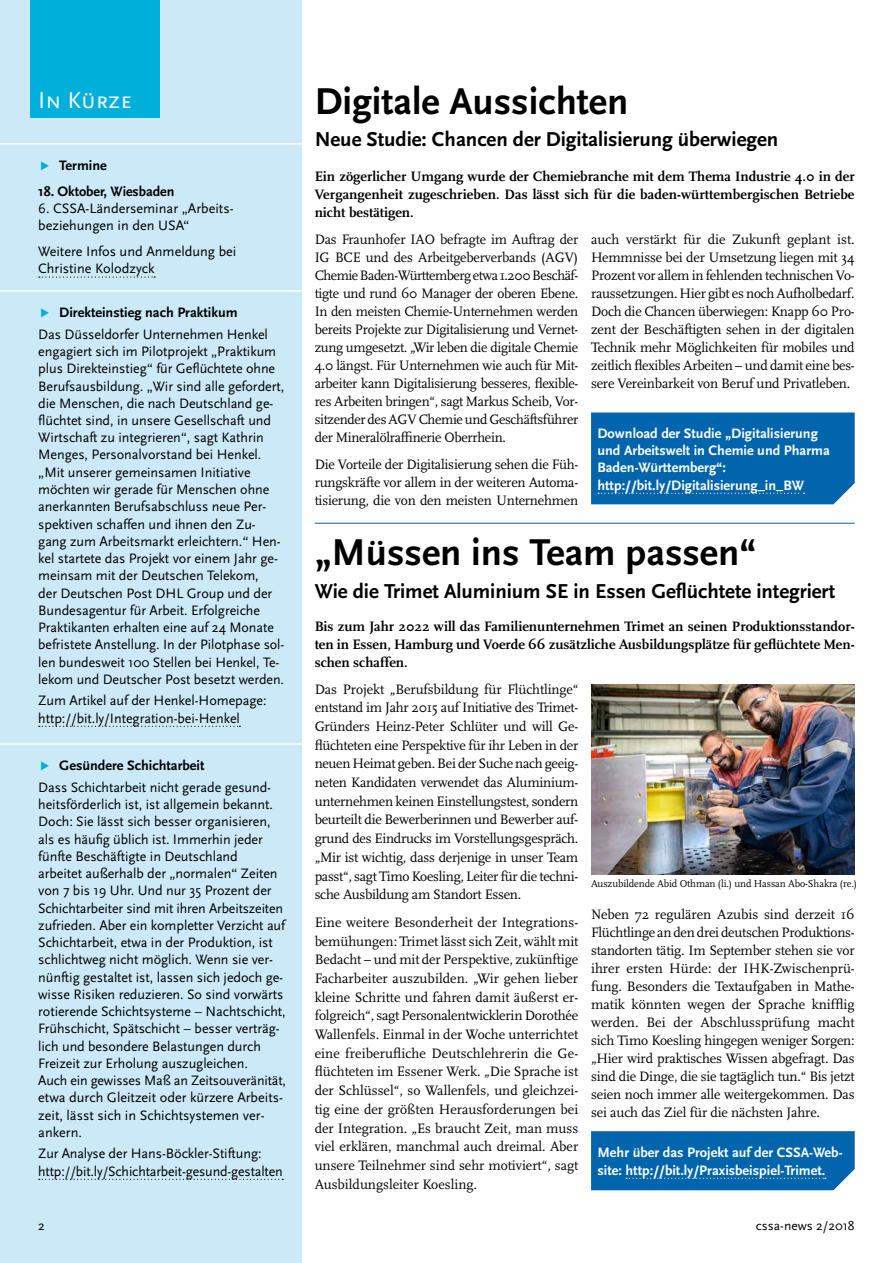
<style>
.page{position:relative;width:893px;height:1263px;background:#fff}
.page>*{position:absolute;margin:0;border:0;box-sizing:border-box;transform-origin:0 0}
.t1{font:700 39px "Scala Sans";color:#000}
.t2{font:24px "Scala Sans Caps";color:#fff}
.t3{font:700 21px "Scala Sans";letter-spacing:-.005em;color:#000}
.t4{font:14.25px/18px "Scala";letter-spacing:-.015em;color:#000;text-align:justify}
.t5{font:14.25px/17.2px "Scala Sans";letter-spacing:-.005em;color:#000}
.t6{font:700 14.25px/18px "Scala";color:#000;text-align:justify}
.t7{font:700 14.25px/17.2px "Scala Sans";color:#fff}
.t8{font:700 14.25px "Scala Sans";color:#000}
.t9{font:13.5px "Scala Sans";color:#000}
.t10{font:10.5px "Scala";letter-spacing:-.01em;color:#000}
</style>
<div class="page">
<div style="left:0;top:0;width:302px;height:1263px;background:#cbe9f6"></div>
<div style="left:30px;top:0;width:129px;height:118px;background:#00b0db"></div>
<hr style="left:0;top:143px;width:303px;height:2px;background:#fff">
<svg style="left:39px;top:276px;width:116px;height:2px"></svg>
<hr style="left:0;top:290px;width:303px;height:2px;background:#fff">
<svg style="left:39px;top:726px;width:201px;height:1px"></svg>
<hr style="left:0;top:743px;width:303px;height:2px;background:#fff">
<svg style="left:39px;top:1179px;width:244px;height:1px"></svg>
<hr style="left:315px;top:523px;width:540px;height:1px;background:#0065ad">
<div style="left:591px;top:412px;width:264px;height:92px;background:#0065ad"></div>
<div style="left:591px;top:1131px;width:264px;height:59px;background:#0065ad"></div>
<img style="left:591px;top:685px;width:264px;height:190px">
<h2 class="t2" style="left:38px;top:87px;width:95px">In Kürze</h2>
<p class="t8" style="left:59px;top:158px;width:49px">Termine</p>
<p class="t8" style="left:38px;top:184px;width:138px">18. Oktober, Wiesbaden</p>
<p class="t5" style="left:38px;top:200px;width:197px">6. CSSA-Länderseminar „Arbeits&shy;beziehungen in den USA“</p>
<p class="t5" style="left:38px;top:243px;width:200px">Weitere Infos und Anmeldung bei<br>Christine Kolodzyck</p>
<p class="t8" style="left:59px;top:305px;width:180px">Direkteinstieg nach Praktikum</p>
<p class="t5" style="left:38px;top:326px;width:248px">Das Düsseldorfer Unternehmen Henkel engagiert sich im Pilotprojekt „Praktikum plus Direkteinstieg“ für Geflüchtete ohne Berufsausbildung. „Wir sind alle gefordert, die Menschen, die nach Deutschland ge&shy;flüchtet sind, in unsere Gesellschaft und Wirtschaft zu integrieren“, sagt Kathrin Menges, Personalvorstand bei Henkel. „Mit unserer gemeinsamen Initiative möchten wir gerade für Menschen ohne anerkannten Berufsabschluss neue Per&shy;spektiven schaffen und ihnen den Zu&shy;gang zum Arbeitsmarkt erleichtern.“ Hen&shy;kel startete das Projekt vor einem Jahr ge&shy;meinsam mit der Deutschen Telekom,<br>der Deutschen Post DHL Group und der Bundesagentur für Arbeit. Erfolgreiche Praktikanten erhalten eine auf 24 Monate befristete Anstellung. In der Pilotphase sol&shy;len bundesweit 100 Stellen bei Henkel, Te&shy;lekom und Deutscher Post besetzt werden.</p>
<p class="t5" style="left:38px;top:692px;width:230px">Zum Artikel auf der Henkel-Homepage: http://bit.ly/Integration-bei-Henkel</p>
<p class="t8" style="left:59px;top:758px;width:147px">Gesündere Schichtarbeit</p>
<p class="t5" style="left:38px;top:779px;width:249px">Dass Schichtarbeit nicht gerade gesund&shy;heitsförderlich ist, ist allgemein bekannt.<br>Doch: Sie lässt sich besser organisieren, als es häufig üblich ist. Immerhin jeder fünfte Beschäftigte in Deutschland<br>arbeitet außerhalb der „normalen“ Zeiten von 7 bis 19 Uhr. Und nur 35 Prozent der Schichtarbeiter sind mit ihren Arbeitszeiten zufrieden. Aber ein kompletter Verzicht auf Schichtarbeit, etwa in der Produktion, ist schlichtweg nicht möglich. Wenn sie ver&shy;nünftig gestaltet ist, lassen sich jedoch ge&shy;wisse Risiken reduzieren. So sind vorwärts rotierende Schichtsysteme – Nachtschicht, Frühschicht, Spätschicht – besser verträg&shy;lich und besondere Belastungen durch Freizeit zur Erholung auszugleichen.<br>Auch ein gewisses Maß an Zeitsouveränität, etwa durch Gleitzeit oder kürzere Arbeits&shy;zeit, lässt sich in Schichtsystemen ver&shy;ankern.</p>
<p class="t5" style="left:38px;top:1145px;width:246px">Zur Analyse der Hans-Böckler-Stiftung: http://bit.ly/Schichtarbeit-gesund-gestalten</p>
<h1 class="t1" style="left:315px;top:80px;width:315px">Digitale Aussichten</h1>
<h3 class="t3" style="left:315px;top:128px;width:465px">Neue Studie: Chancen der Digitalisierung überwiegen</h3>
<p class="t6" style="left:315px;top:167px;width:542px">Ein zögerlicher Umgang wurde der Chemiebranche mit dem Thema Industrie 4.0 in der Vergangenheit zugeschrieben. Das lässt sich für die baden-württembergischen Betriebe nicht bestätigen.</p>
<p class="t4" style="left:315px;top:230px;width:265px">Das Fraunhofer IAO befragte im Auftrag der IG BCE und des Arbeitgeberverbands (AGV)<br>Chemie Baden-Württemberg etwa 1.200 Beschäf&shy;tigte und rund 60 Manager der oberen Ebene.<br>In den meisten Chemie-Unternehmen werden bereits Projekte zur Digitalisierung und Vernet&shy;zung umgesetzt. „Wir leben die digitale Chemie 4.0 längst. Für Unternehmen wie auch für Mit&shy;arbeiter kann Digitalisierung besseres, flexible&shy;res Arbeiten bringen“, sagt Markus Scheib, Vor&shy;sitzender des AGV Chemie und Geschäftsführer der Mineralölraffinerie Oberrhein.</p>
<p class="t4" style="left:315px;top:455px;width:265px">Die Vorteile der Digitalisierung sehen die Füh&shy;rungskräfte vor allem in der weiteren Automa&shy;tisierung, die von den meisten Unternehmen</p>
<p class="t4" style="left:591px;top:230px;width:265px">auch verstärkt für die Zukunft geplant ist.<br>Hemmnisse bei der Umsetzung liegen mit 34<br>Prozent vor allem in fehlenden technischen Vo&shy;raussetzungen. Hier gibt es noch Aufholbedarf.<br>Doch die Chancen überwiegen: Knapp 60 Pro&shy;zent der Beschäftigten sehen in der digitalen Technik mehr Möglichkeiten für mobiles und zeitlich flexibles Arbeiten – und damit eine bes&shy;sere Vereinbarkeit von Beruf und Privatleben.</p>
<p class="t7" style="left:597px;top:425px;width:234px">Download der Studie „Digitalisierung und Arbeitswelt in Chemie und Pharma Baden-Württemberg“: http://bit.ly/Digitalisierung_in_BW</p>
<h1 class="t1" style="left:315px;top:531px;width:443px">„Müssen ins Team passen“</h1>
<h3 class="t3" style="left:315px;top:579px;width:522px">Wie die Trimet Aluminium SE in Essen Geflüchtete integriert</h3>
<p class="t6" style="left:315px;top:617px;width:542px">Bis zum Jahr 2022 will das Familienunternehmen Trimet an seinen Produktionsstandor&shy;ten in Essen, Hamburg und Voerde 66 zusätzliche Ausbildungsplätze für geflüchtete Men&shy;schen schaffen.</p>
<p class="t4" style="left:315px;top:680px;width:265px;line-height:18.8px">Das Projekt „Berufsbildung für Flüchtlinge“ entstand im Jahr 2015 auf Initiative des Trimet-Gründers Heinz-Peter Schlüter und will Ge&shy;flüchteten eine Perspektive für ihr Leben in der neuen Heimat geben. Bei der Suche nach geeig&shy;neten Kandidaten verwendet das Aluminium&shy;unternehmen keinen Einstellungstest, sondern beurteilt die Bewerberinnen und Bewerber auf&shy;grund des Eindrucks im Vorstellungsgespräch. „Mir ist wichtig, dass derjenige in unser Team passt“, sagt Timo Koesling, Leiter für die techni&shy;sche Ausbildung am Standort Essen.</p>
<p class="t4" style="left:315px;top:913px;width:265px;line-height:18.8px">Eine weitere Besonderheit der Integrations&shy;bemühungen: Trimet lässt sich Zeit, wählt mit Bedacht – und mit der Perspektive, zukünftige Facharbeiter auszubilden. „Wir gehen lieber kleine Schritte und fahren damit äußerst er&shy;folgreich“, sagt Personalentwicklerin Dorothée Wallenfels. Einmal in der Woche unterrichtet eine freiberufliche Deutschlehrerin die Ge&shy;flüchteten im Essener Werk. „Die Sprache ist der Schlüssel“, so Wallenfels, und gleichzei&shy;tig eine der größten Herausforderungen bei der Integration. „Es braucht Zeit, man muss viel erklären, manchmal auch dreimal. Aber unsere Teilnehmer sind sehr motiviert“, sagt Ausbildungsleiter Koesling.</p>
<p class="t10" style="left:591px;top:878px;width:268px">Auszubildende Abid Othman (li.) und Hassan Abo-Shakra (re.)</p>
<p class="t4" style="left:591px;top:905px;width:265px">Neben 72 regulären Azubis sind derzeit 16<br>Flüchtlinge an den drei deutschen Produktions&shy;standorten tätig. Im September stehen sie vor ihrer ersten Hürde: der IHK-Zwischenprü&shy;fung. Besonders die Textaufgaben in Mathe&shy;matik könnten wegen der Sprache knifflig werden. Bei der Abschlussprüfung macht sich Timo Koesling hingegen weniger Sorgen: „Hier wird praktisches Wissen abgefragt. Das sind die Dinge, die sie tagtäglich tun.“ Bis jetzt seien noch immer alle weitergekommen. Das sei auch das Ziel für die nächsten Jahre.</p>
<p class="t7" style="left:597px;top:1144px;width:247px">Mehr über das Projekt auf der CSSA-Web&shy;site: http://bit.ly/Praxisbeispiel-Trimet.</p>
<p class="t9" style="left:38px;top:1218px;width:8px">2</p>
<p class="t9" style="left:756px;top:1218px;width:100px">cssa-news 2/2018</p>
</div>
